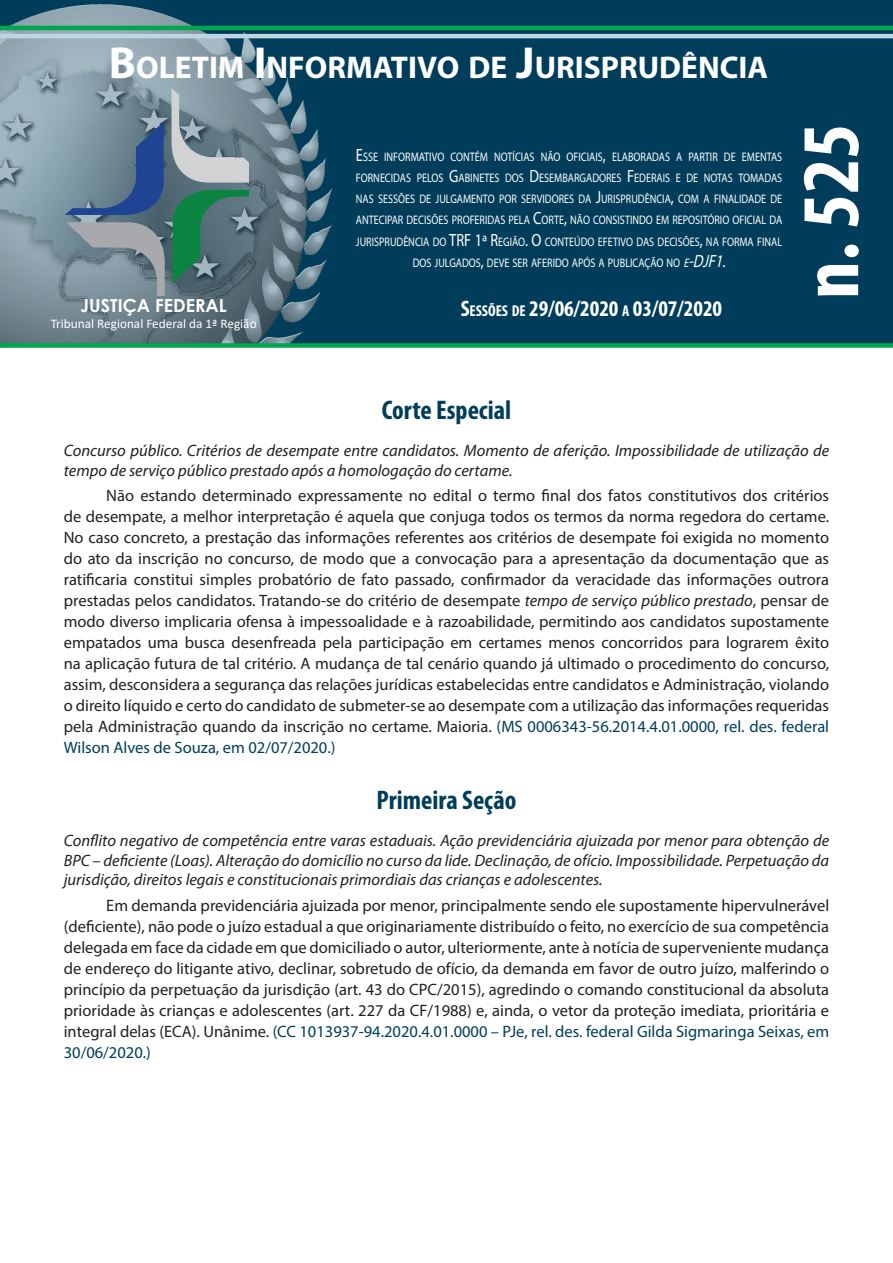
<style>
.page{position:relative;width:893px;height:1263px;background:#fff}
.page>*{position:absolute;margin:0;border:0;box-sizing:border-box;transform-origin:0 0}
.t1{font:700 condensed 82.5px "Myriad Pro";color:#fff}
.t2{font:700 31.5px "Myriad Pro";color:#fff}
.TÍTULO{font:700 condensed 27px "Myriad Pro";color:#003d5a}
.t3{font:700 condensed 22.5px "Myriad Pro";color:#fff}
.t4{font:700 18px "Century Gothic";color:#fff}
.Texto_EMENTA{font:16.5px/21px "Myriad Pro";color:#231f20;text-align:justify}
.Cabeça_EMENTA{font:italic 16.5px/19.8px "Myriad Pro";color:#231f20}
.t5{font:13.2px "Calibri";color:#fff}
.t6{font:12.45px/21.3px "Myriad Pro";color:#fff;text-align:center;scale:.82 1}
.s1{font-size:45px}
.s2{font-size:17.7px}
.s3{font-style:italic}
.s4{font-style:italic;font-size:17.7px}
.s5{font-size:15.75px}
.s6{color:#003d5a}
</style>
<div class="page">
<div style="left:0;top:0;width:893px;height:343px;background:#003d5a"></div>
<img style="left:0;top:4px;width:406px;height:339px">
<hr style="left:0;top:34px;width:893px;height:4px;background:#bed5e2">
<svg style="left:0;top:343px;width:893px;height:5px;background:#0ea558"></svg>
<hr style="left:0;top:26px;width:893px;height:4px;background:#00a54f">
<svg style="left:65px;top:122px;width:99px;height:93px;background:#5a7696"></svg>
<svg style="left:173px;top:190px;width:76px;height:93px;background:#3d7666"></svg>
<svg style="left:66px;top:222px;width:99px;height:74px;background:#86949c"></svg>
<svg style="left:171px;top:88px;width:78px;height:95px;background:#91a0a7"></svg>
<h2 class="t2" style="left:109px;top:47px;width:661px"><span class="s1">B</span>OLETIM <span class="s1">I</span> NFORMATIVO DE <span class="s1">J</span>URISPRUDÊNCIA</h2>
<p class="t6" style="left:356px;top:146px;width:521px"><span class="s2">E</span>SSE INFORMATIVO CONTÉM NOTÍCIAS NÃO OFICIAIS<span class="s2">,</span> ELABORADAS A PARTIR DE EMENTAS FORNECIDAS PELOS <span class="s2">G</span>ABINETES DOS <span class="s2">D</span>ESEMBARGADORES <span class="s2">F</span> EDERAIS E DE NOTAS TOMADAS NAS SESSÕES DE JULGAMENTO POR SERVIDORES DA <span class="s2">J</span>URISPRUDÊNCIA<span class="s2">,</span> COM A FINALIDADE DE ANTECIPAR DECISÕES PROFERIDAS PELA <span class="s2">C</span>ORTE<span class="s2">,</span> NÃO CONSISTINDO EM REPOSITÓRIO OFICIAL DA JURISPRUDÊNCIA DO <span class="s2">TRF 1ª R</span>EGIÃO<span class="s2">. O</span> CONTEÚDO EFETIVO DAS DECISÕES<span class="s2">,</span> NA FORMA FINAL DOS JULGADOS<span class="s2">,</span> DEVE SER AFERIDO APÓS A PUBLICAÇÃO NO <span class="s3">e</span><span class="s4">-DJF1</span><span class="s2">.</span></p>
<p class="t4" style="left:81px;top:292px;width:148px">JUSTIÇA FEDERAL</p>
<h3 class="t3" style="left:461px;top:294px;width:263px">S<span class="s5">ESSÕES DE</span> 29/06/2020 <span class="s5">A</span> 03/07/2020</h3>
<p class="t5" style="left:51px;top:314px;width:207px">Tribunal Regional Federal da 1ª Região</p>
<h1 class="t1" style="left:779px;top:299px;width:177px;rotate:-90deg">n. 525</h1>
<p class="TÍTULO" style="left:382px;top:393px;width:131px">Corte Especial</p>
<p class="Cabeça_EMENTA" style="left:64px;top:440px;width:767px">Concurso público. Critérios de desempate entre candidatos. Momento de aferição. Impossibilidade de utilização de tempo de serviço público prestado após a homologação do certame.</p>
<p class="Texto_EMENTA" style="left:64px;top:485px;width:767px;text-indent:43px">Não estando determinado expressamente no edital o termo final dos fatos constitutivos dos critérios de desempate, a melhor interpretação é aquela que conjuga todos os termos da norma regedora do certame.<br>No caso concreto, a prestação das informações referentes aos critérios de desempate foi exigida no momento do ato da inscrição no concurso, de modo que a convocação para a apresentação da documentação que as ratificaria constitui simples probatório de fato passado, confirmador da veracidade das informações outrora prestadas pelos candidatos. Tratando-se do critério de desempate <span class="s3">tempo de serviço público prestado</span>, pensar de modo diverso implicaria ofensa à impessoalidade e à razoabilidade, permitindo aos candidatos supostamente empatados uma busca desenfreada pela participação em certames menos concorridos para lograrem êxito na aplicação futura de tal critério. A mudança de tal cenário quando já ultimado o procedimento do concurso, assim, desconsidera a segurança das relações jurídicas estabelecidas entre candidatos e Administração, violando o direito líquido e certo do candidato de submeter-se ao desempate com a utilização das informações requeridas pela Administração quando da inscrição no certame. Maioria. <span class="s6">(MS 0006343-56.2014.4.01.0000, rel. des. federal Wilson Alves de Souza, em 02/07/2020.)</span></p>
<p class="TÍTULO" style="left:376px;top:783px;width:141px">Primeira Seção</p>
<p class="Cabeça_EMENTA" style="left:64px;top:830px;width:767px;text-align:justify">Conflito negativo de competência entre varas estaduais. Ação previdenciária ajuizada por menor para obtenção de BPC – deficiente (Loas). Alteração do domicílio no curso da lide. Declinação, de ofício. Impossibilidade. Perpetuação da jurisdição, direitos legais e constitucionais primordiais das crianças e adolescentes.</p>
<p class="Texto_EMENTA" style="left:64px;top:894px;width:767px;text-indent:43px">Em demanda previdenciária ajuizada por menor, principalmente sendo ele supostamente hipervulnerável (deficiente), não pode o juízo estadual a que originariamente distribuído o feito, no exercício de sua competência delegada em face da cidade em que domiciliado o autor, ulteriormente, ante à notícia de superveniente mudança de endereço do litigante ativo, declinar, sobretudo de ofício, da demanda em favor de outro juízo, malferindo o princípio da perpetuação da jurisdição (art. 43 do CPC/2015), agredindo o comando constitucional da absoluta prioridade às crianças e adolescentes (art. 227 da CF/1988) e, ainda, o vetor da proteção imediata, prioritária e integral delas (ECA). Unânime. <span class="s6">(CC 1013937-94.2020.4.01.0000 – PJe, rel. des. federal Gilda Sigmaringa Seixas, em 30/06/2020.)</span></p>
</div>
